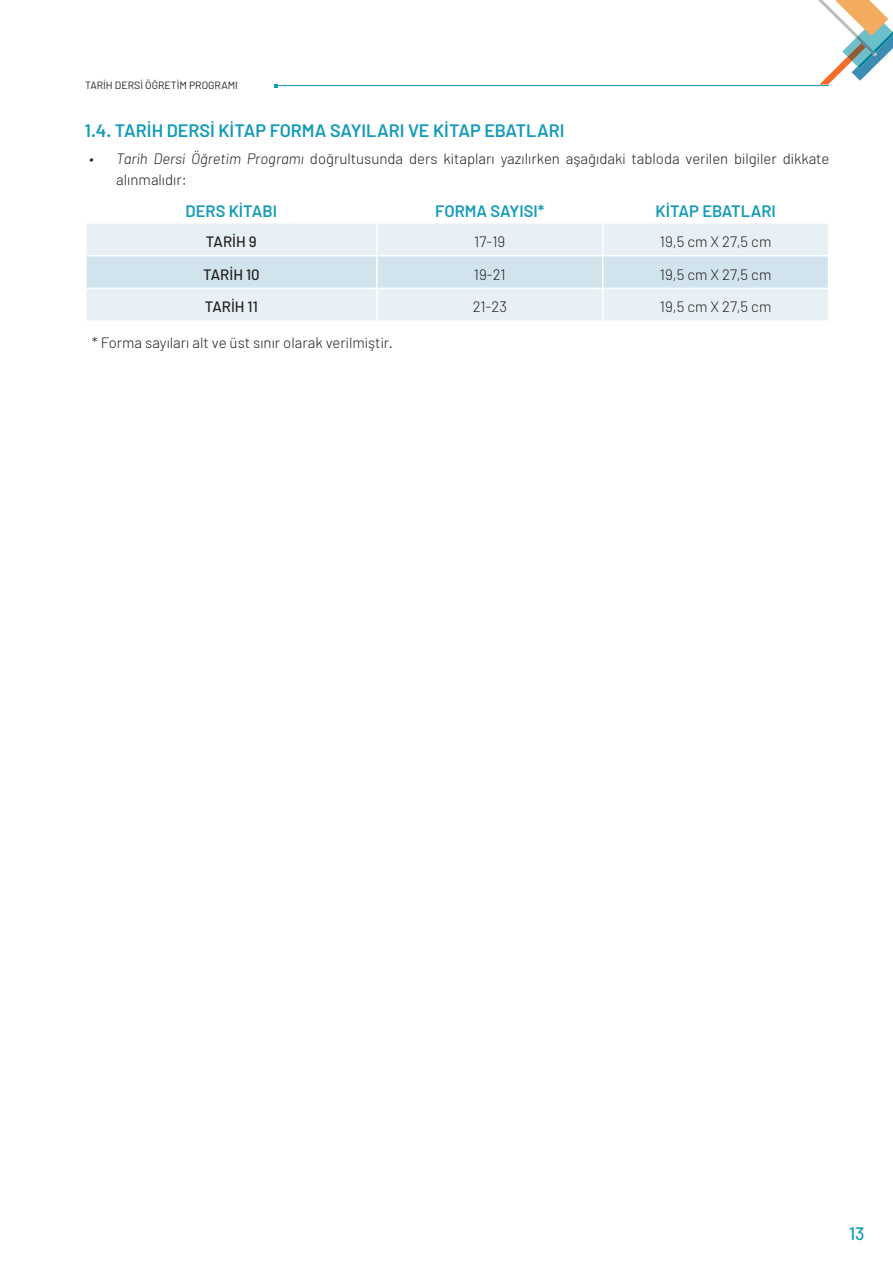
<style>
.page{position:relative;width:893px;height:1263px;background:#fff}
.page>*{position:absolute;margin:0;border:0;box-sizing:border-box;transform-origin:0 0}
.t1{font:600 18px "Barlow";color:#149bb9}
.t2{font:500 18px "Barlow";color:#149bb9}
.t3{font:600 16.5px "Barlow";color:#149bb9}
.t4{font:300 15px/21px "Barlow";color:#231f20}
.t5{font:500 15px "Barlow";color:#231f20}
.t6{font:10.5px "Barlow";color:#231f20}
.s1{font-style:italic}
</style>
<div class="page">
<hr style="left:276px;top:85px;width:553px;height:1px;background:#149bb9">
<svg style="left:818px;top:0;width:75px;height:85px"></svg>
<div style="left:87px;top:224px;width:741px;height:96px;background:#e7f1f5"></div>
<div style="left:87px;top:256px;width:741px;height:32px;background:#d1e4ed"></div>
<hr style="left:85px;top:255px;width:291px;height:1px;background:#fff">
<hr style="left:603px;top:255px;width:225px;height:1px;background:#fff">
<hr style="left:85px;top:288px;width:291px;height:1px;background:#fff">
<hr style="left:603px;top:288px;width:225px;height:1px;background:#fff">
<hr style="left:376px;top:224px;width:2px;height:31px;background:#fff">
<hr style="left:602px;top:224px;width:1px;height:31px;background:#fff">
<hr style="left:376px;top:255px;width:227px;height:1px;background:#fff">
<hr style="left:376px;top:256px;width:2px;height:32px;background:#fff">
<hr style="left:602px;top:256px;width:1px;height:32px;background:#fff">
<hr style="left:376px;top:288px;width:227px;height:1px;background:#fff">
<hr style="left:376px;top:289px;width:2px;height:31px;background:#fff">
<hr style="left:602px;top:289px;width:1px;height:31px;background:#fff">
<p class="t6" style="left:85px;top:79px;width:154px">TARİH DERSİ ÖĞRETİM PROGRAMI</p>
<p class="t1" style="left:85px;top:119px;width:481px">1.4. TARİH DERSİ KİTAP FORMA SAYILARI VE KİTAP EBATLARI</p>
<p class="t4" style="left:116px;top:147px;width:714px;text-indent:-27px"><span class="s1">• Tarih Dersi Öğretim Programı</span> doğrultusunda ders kitapları yazılırken aşağıdaki tabloda verilen bilgiler dikkate alınmalıdır:</p>
<p class="t3" style="left:186px;top:201px;width:93px">DERS KİTABI</p>
<p class="t3" style="left:435px;top:201px;width:111px">FORMA SAYISI*</p>
<p class="t3" style="left:655px;top:201px;width:122px">KİTAP EBATLARI</p>
<p class="t5" style="left:206px;top:232px;width:52px">TARİH 9</p>
<p class="t4" style="left:474px;top:230px;width:33px">17-19</p>
<p class="t4" style="left:660px;top:230px;width:113px">19,5 cm X 27,5 cm</p>
<p class="t5" style="left:203px;top:265px;width:58px">TARİH 10</p>
<p class="t4" style="left:474px;top:263px;width:33px">19-21</p>
<p class="t4" style="left:660px;top:263px;width:113px">19,5 cm X 27,5 cm</p>
<p class="t5" style="left:205px;top:298px;width:55px">TARİH 11</p>
<p class="t4" style="left:473px;top:296px;width:36px">21-23</p>
<p class="t4" style="left:660px;top:296px;width:113px">19,5 cm X 27,5 cm</p>
<p class="t4" style="left:92px;top:332px;width:303px">* Forma sayıları alt ve üst sınır olarak verilmiştir.</p>
<p class="t2" style="left:849px;top:1222px;width:17px">13</p>
</div>
